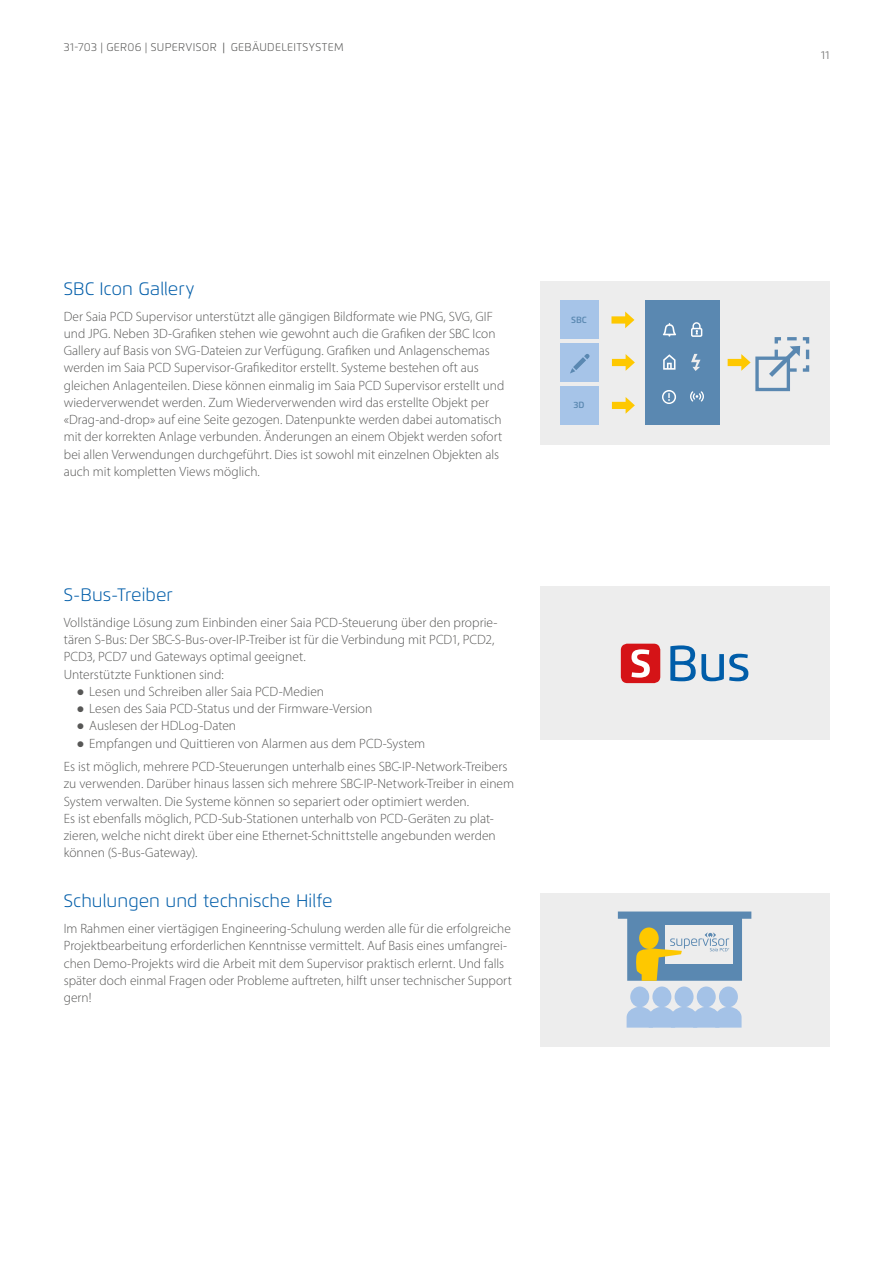
<style>
.page{position:relative;width:893px;height:1263px;background:#fff}
.page>*{position:absolute;margin:0;border:0;box-sizing:border-box;transform-origin:0 0}
.copy_Head{font:300 18px "Flexo";letter-spacing:.005em;color:#005da9}
.Lauftext_Myriad_Pro{font:300 13.5px/17.2px "Myriad Pro";color:#575756}
.t1{font:300 11.25px "Flexo";letter-spacing:.025em;color:#575756}
.lauftext{font:600 9px "Flexo";color:#5a88b1}
.s1{font-weight:400}
.s2{font-family:"Arial Narrow";font-weight:400}
</style>
<div class="page">
<div style="left:540px;top:281px;width:289px;height:163px;background:#ededed"></div>
<div style="left:540px;top:587px;width:289px;height:153px;background:#ededed"></div>
<div style="left:540px;top:893px;width:289px;height:153px;background:#ededed"></div>
<div style="left:621px;top:644px;width:39px;height:39px;background:#d51317;border-radius:6px"></div>
<svg style="left:670px;top:645px;width:78px;height:36px"></svg>
<svg style="left:631px;top:649px;width:19px;height:29px"></svg>
<svg style="left:618px;top:911px;width:133px;height:116px"></svg>
<div style="left:645px;top:300px;width:75px;height:125px;background:#5a88b1"></div>
<div style="left:560px;top:300px;width:38px;height:39px;background:#a6c4e8"></div>
<svg style="left:611px;top:312px;width:23px;height:16px"></svg>
<svg style="left:612px;top:354px;width:23px;height:17px"></svg>
<svg style="left:612px;top:397px;width:23px;height:17px"></svg>
<svg style="left:728px;top:354px;width:23px;height:17px"></svg>
<div style="left:755px;top:356px;width:35px;height:35px;background:#ededed;border:3px solid #5a88b1"></div>
<svg style="left:769px;top:337px;width:41px;height:40px"></svg>
<svg style="left:692px;top:322px;width:9px;height:12px"></svg>
<div style="left:691px;top:328px;width:11px;height:9px;border:2px solid #fff"></div>
<svg style="left:663px;top:323px;width:13px;height:14px"></svg>
<div style="left:560px;top:343px;width:38px;height:39px;background:#a6c4e8"></div>
<div style="left:560px;top:386px;width:38px;height:39px;background:#a6c4e8"></div>
<svg style="left:691px;top:354px;width:9px;height:17px"></svg>
<svg style="left:663px;top:354px;width:12px;height:16px"></svg>
<svg style="left:662px;top:390px;width:14px;height:14px"></svg>
<svg style="left:570px;top:354px;width:19px;height:19px"></svg>
<svg style="left:690px;top:391px;width:14px;height:11px"></svg>
<p class="t1" style="left:64px;top:41px;width:281px">31-703 | GER06 | SUPERVISOR <span class="s1">|</span> GEBÄUDELEITSYSTEM</p>
<p class="copy_Head" style="left:64px;top:278px;width:132px">SBC Icon Gallery</p>
<p class="Lauftext_Myriad_Pro" style="left:64px;top:307px;width:442px">Der Saia PCD Supervisor unterstützt alle gängigen Bildformate wie PNG, SVG, GIF und JPG. Neben 3D-Grafiken stehen wie gewohnt auch die Grafiken der SBC Icon Gallery auf Basis von SVG-Dateien zur Verfügung. Grafiken und Anlagenschemas werden im Saia PCD Supervisor-Grafikeditor erstellt. Systeme bestehen oft aus gleichen Anlagenteilen. Diese können einmalig im Saia PCD Supervisor erstellt und wiederverwendet werden. Zum Wiederverwenden wird das erstellte Objekt per «Drag-and-drop» auf eine Seite gezogen. Datenpunkte werden dabei automatisch mit der korrekten Anlage verbunden. Änderungen an einem Objekt werden sofort bei allen Verwendungen durchgeführt. Dies ist sowohl mit einzelnen Objekten als auch mit kompletten Views möglich.</p>
<p class="copy_Head" style="left:64px;top:584px;width:111px">S-Bus-Treiber</p>
<p class="Lauftext_Myriad_Pro" style="left:64px;top:613px;width:435px">Vollständige Lösung zum Einbinden einer Saia PCD-Steuerung über den proprie&shy;tären S-Bus: Der SBC-S-Bus-over-IP-Treiber ist für die Verbindung mit PCD1, PCD2,<br>PCD3, PCD7 und Gateways optimal geeignet.</p>
<p class="Lauftext_Myriad_Pro" style="left:64px;top:665px;width:162px">Unterstützte Funktionen sind:</p>
<p class="Lauftext_Myriad_Pro" style="left:77px;top:682px;width:249px"><span class="s2">●</span> Lesen und Schreiben aller Saia PCD-Medien</p>
<p class="Lauftext_Myriad_Pro" style="left:77px;top:700px;width:297px"><span class="s2">●</span> Lesen des Saia PCD-Status und der Firmware-Version</p>
<p class="Lauftext_Myriad_Pro" style="left:77px;top:717px;width:161px"><span class="s2">●</span> Auslesen der HDLog-Daten</p>
<p class="Lauftext_Myriad_Pro" style="left:77px;top:734px;width:350px"><span class="s2">●</span> Empfangen und Quittieren von Alarmen aus dem PCD-System</p>
<p class="Lauftext_Myriad_Pro" style="left:64px;top:758px;width:452px">Es ist möglich, mehrere PCD-Steuerungen unterhalb eines SBC-IP-Network-Treibers zu verwenden. Darüber hinaus lassen sich mehrere SBC-IP-Network-Treiber in einem<br>System verwalten. Die Systeme können so separiert oder optimiert werden.</p>
<p class="Lauftext_Myriad_Pro" style="left:64px;top:810px;width:434px">Es ist ebenfalls möglich, PCD-Sub-Stationen unterhalb von PCD-Geräten zu plat&shy;zieren, welche nicht direkt über eine Ethernet-Schnittstelle angebunden werden können (S-Bus-Gateway).</p>
<p class="copy_Head" style="left:64px;top:890px;width:270px">Schulungen und technische Hilfe</p>
<p class="Lauftext_Myriad_Pro" style="left:64px;top:920px;width:449px">Im Rahmen einer viertägigen Engineering-Schulung werden alle für die erfolgreiche Projektbearbeitung erforderlichen Kenntnisse vermittelt. Auf Basis eines umfangrei&shy;chen Demo-Projekts wird die Arbeit mit dem Supervisor praktisch erlernt. Und falls später doch einmal Fragen oder Probleme auftreten, hilft unser technischer Support gern!</p>
<p class="lauftext" style="left:571px;top:314px;width:17px">SBC</p>
<p class="lauftext" style="left:574px;top:400px;width:13px">3D</p>
<p class="t1" style="left:821px;top:48px;width:10px">11</p>
</div>
